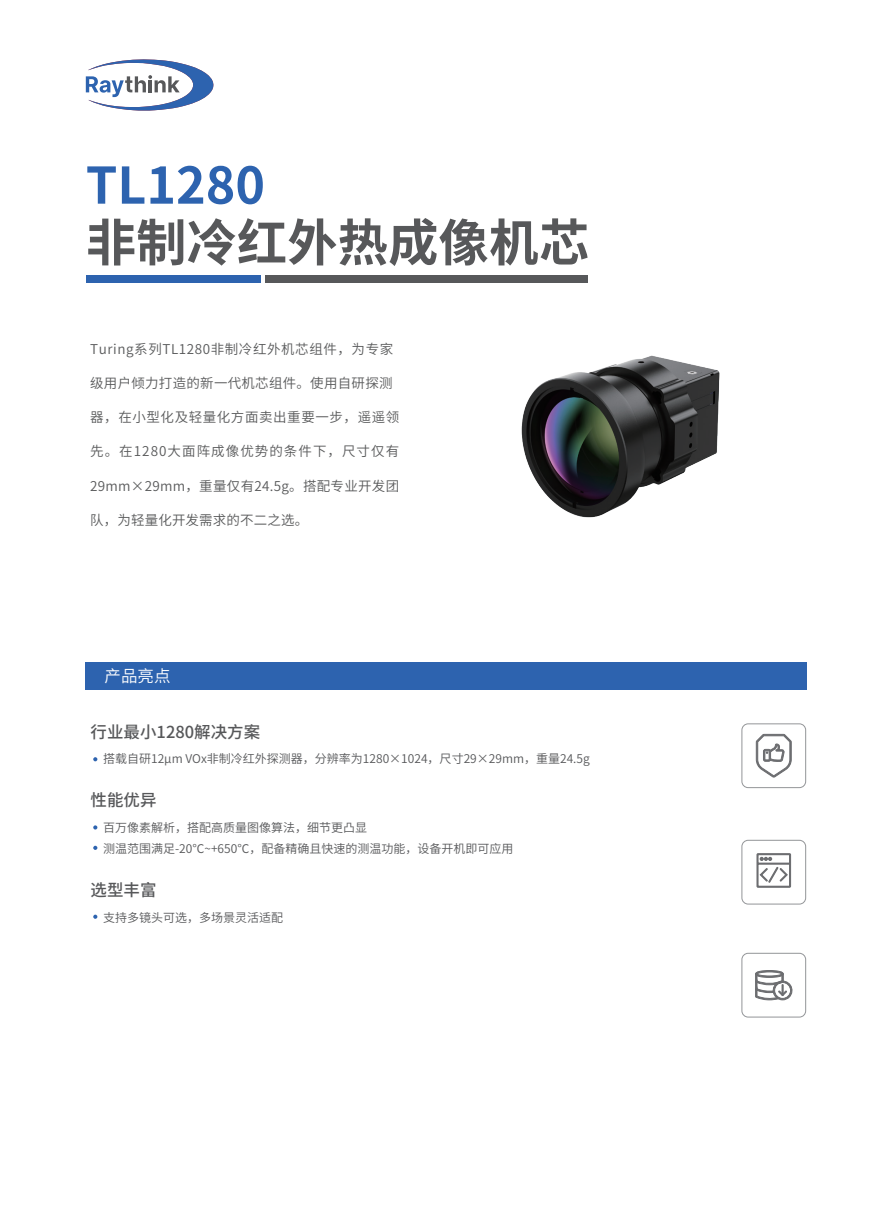
<style>
.page{position:relative;width:893px;height:1212px;background:#fff}
.page>*{position:absolute;margin:0;border:0;box-sizing:border-box;transform-origin:0 0}
.t1{font:700 50.4px "Source Han Sans CN";color:#57585a}
.t2{font:700 50.4px "Source Han Sans CN";color:#2d63af}
.t3{font:500 16.5px "Source Han Sans CN";color:#57585a}
.t4{font:16.5px "Source Han Sans CN";color:#fff}
.t5{font:13.5px "Source Han Sans CN";letter-spacing:.045em;color:#595a5b}
.t6{font:13.5px "Source Han Sans CN";letter-spacing:.02em;color:#595a5b}
.t7{font:13.5px "Source Han Sans CN";letter-spacing:.075em;color:#595a5b}
.t8{font:13.5px "Source Han Sans CN";letter-spacing:.01em;color:#595a5b}
.t9{font:12px/21px "Source Han Sans CN";color:#57585a}
</style>
<div class="page">
<svg style="left:86px;top:59px;width:128px;height:52px"></svg>
<div style="left:87px;top:275px;width:174px;height:8px;background:#2d63af"></div>
<div style="left:265px;top:275px;width:323px;height:8px;background:#57585a"></div>
<div style="left:86px;top:663px;width:721px;height:27px;background:#2d63af"></div>
<svg style="left:93px;top:757px;width:4px;height:4px"></svg>
<svg style="left:93px;top:825px;width:4px;height:4px"></svg>
<svg style="left:93px;top:846px;width:4px;height:4px"></svg>
<svg style="left:93px;top:915px;width:4px;height:4px"></svg>
<div style="left:742px;top:724px;width:64px;height:64px;border:1px solid #939598;border-radius:6px"></div>
<div style="left:742px;top:840px;width:64px;height:64px;border:1px solid #939598;border-radius:6px"></div>
<div style="left:742px;top:953px;width:64px;height:64px;border:1px solid #939598;border-radius:6px"></div>
<svg style="left:755px;top:970px;width:38px;height:30px"></svg>
<svg style="left:756px;top:853px;width:35px;height:35px"></svg>
<svg style="left:756px;top:734px;width:36px;height:44px"></svg>
<img style="left:521px;top:355px;width:199px;height:163px">
<h1 class="t2" style="left:86px;top:157px;width:181px">TL1280</h1>
<h1 class="t1" style="left:86px;top:214px;width:505px">非制冷红外热成像机芯</h1>
<p class="t5" style="left:90px;top:341px;width:305px">Turing系列TL1280非制冷红外机芯组件，为专家</p>
<p class="t6" style="left:90px;top:375px;width:304px">级用户倾力打造的新一代机芯组件。使用自研探测</p>
<p class="t5" style="left:90px;top:410px;width:311px">器，在小型化及轻量化方面卖出重要一步，遥遥领</p>
<p class="t7" style="left:90px;top:444px;width:311px">先。在1280大面阵成像优势的条件下，尺寸仅有</p>
<p class="t6" style="left:90px;top:478px;width:311px">29mm×29mm，重量仅有24.5g。搭配专业开发团</p>
<p class="t8" style="left:90px;top:512px;width:220px">队，为轻量化开发需求的不二之选。</p>
<h2 class="t4" style="left:105px;top:667px;width:67px">产品亮点</h2>
<h2 class="t3" style="left:91px;top:722px;width:171px">行业最小1280解决方案</h2>
<p class="t9" style="left:103px;top:748px;width:488px">搭载自研12μm VOx非制冷红外探测器，分辨率为1280×1024，尺寸29×29mm，重量24.5g</p>
<h2 class="t3" style="left:91px;top:791px;width:67px">性能优异</h2>
<p class="t9" style="left:103px;top:817px;width:412px">百万像素解析，搭配高质量图像算法，细节更凸显<br>测温范围满足-20℃~+650℃，配备精确且快速的测温功能，设备开机即可应用</p>
<h2 class="t3" style="left:91px;top:881px;width:67px">选型丰富</h2>
<p class="t9" style="left:103px;top:907px;width:181px">支持多镜头可选，多场景灵活适配</p>
</div>
